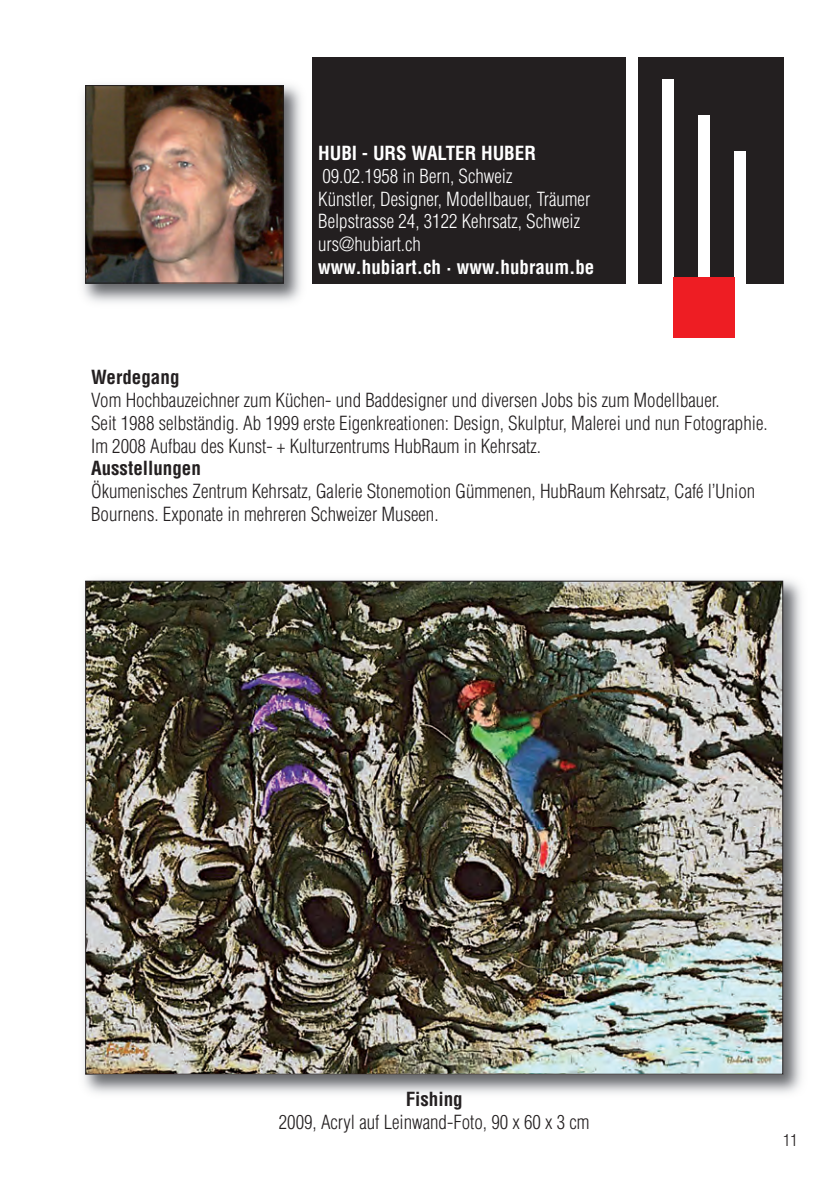
<style>
.page{position:relative;width:840px;height:1191px;background:#fff}
.page>*{position:absolute;margin:0;border:0;box-sizing:border-box;transform-origin:0 0}
.t1{font:300 condensed 19px/22.8px "Helvetica";color:#231f20}
.t2{font:300 condensed 19px/22.8px "Helvetica";color:#fff}
.t3{font:700 condensed 19px "Helvetica";color:#fff}
.t4{font:700 condensed 19px "Helvetica";color:#231f20}
.t5{font:300 condensed 16px "Helvetica";color:#231f20}
</style>
<div class="page">
<img style="left:82px;top:84px;width:220px;height:219px">
<img style="left:87px;top:87px;width:194px;height:194px">
<div style="left:85px;top:85px;width:198px;height:198px;border:1px solid #231f20"></div>
<img style="left:83px;top:579px;width:719px;height:515px">
<img style="left:87px;top:582px;width:693px;height:490px">
<div style="left:312px;top:57px;width:470px;height:226px;background:#231f20"></div>
<div style="left:626px;top:43px;width:11px;height:283px;background:#fff"></div>
<div style="left:662px;top:79px;width:11px;height:283px;background:#fff"></div>
<div style="left:698px;top:115px;width:11px;height:283px;background:#fff"></div>
<div style="left:734px;top:151px;width:11px;height:283px;background:#fff"></div>
<div style="left:673px;top:277px;width:61px;height:61px;background:#ee1d23"></div>
<p class="t3" style="left:318px;top:142px;width:219px">HUBI - URS WALTER HUBER</p>
<p class="t2" style="left:318px;top:165px;width:273px">09.02.1958 in Bern, Schweiz<br>Künstler, Designer, Modellbauer, Träumer<br>Belpstrasse 24, 3122 Kehrsatz, Schweiz urs@hubiart.ch</p>
<p class="t3" style="left:318px;top:256px;width:278px">www.hubiart.ch · www.hubraum.be</p>
<p class="t4" style="left:91px;top:366px;width:90px">Werdegang</p>
<p class="t1" style="left:91px;top:389px;width:677px">Vom Hochbauzeichner zum Küchen- und Baddesigner und diversen Jobs bis zum Modellbauer.<br>Seit 1988 selbständig. Ab 1999 erste Eigenkreationen: Design, Skulptur, Malerei und nun Fotographie.<br>Im 2008 Aufbau des Kunst- + Kulturzentrums HubRaum in Kehrsatz.</p>
<p class="t4" style="left:91px;top:458px;width:111px">Ausstellungen</p>
<p class="t1" style="left:91px;top:480px;width:665px">Ökumenisches Zentrum Kehrsatz, Galerie Stonemotion Gümmenen, HubRaum Kehrsatz, Café l’Union<br>Bournens. Exponate in mehreren Schweizer Museen.</p>
<p class="t4" style="left:405px;top:1088px;width:58px">Fishing</p>
<p class="t1" style="left:278px;top:1111px;width:312px">2009, Acryl auf Leinwand-Foto, 90 x 60 x 3 cm</p>
<p class="t5" style="left:782px;top:1131px;width:16px">11</p>
</div>
